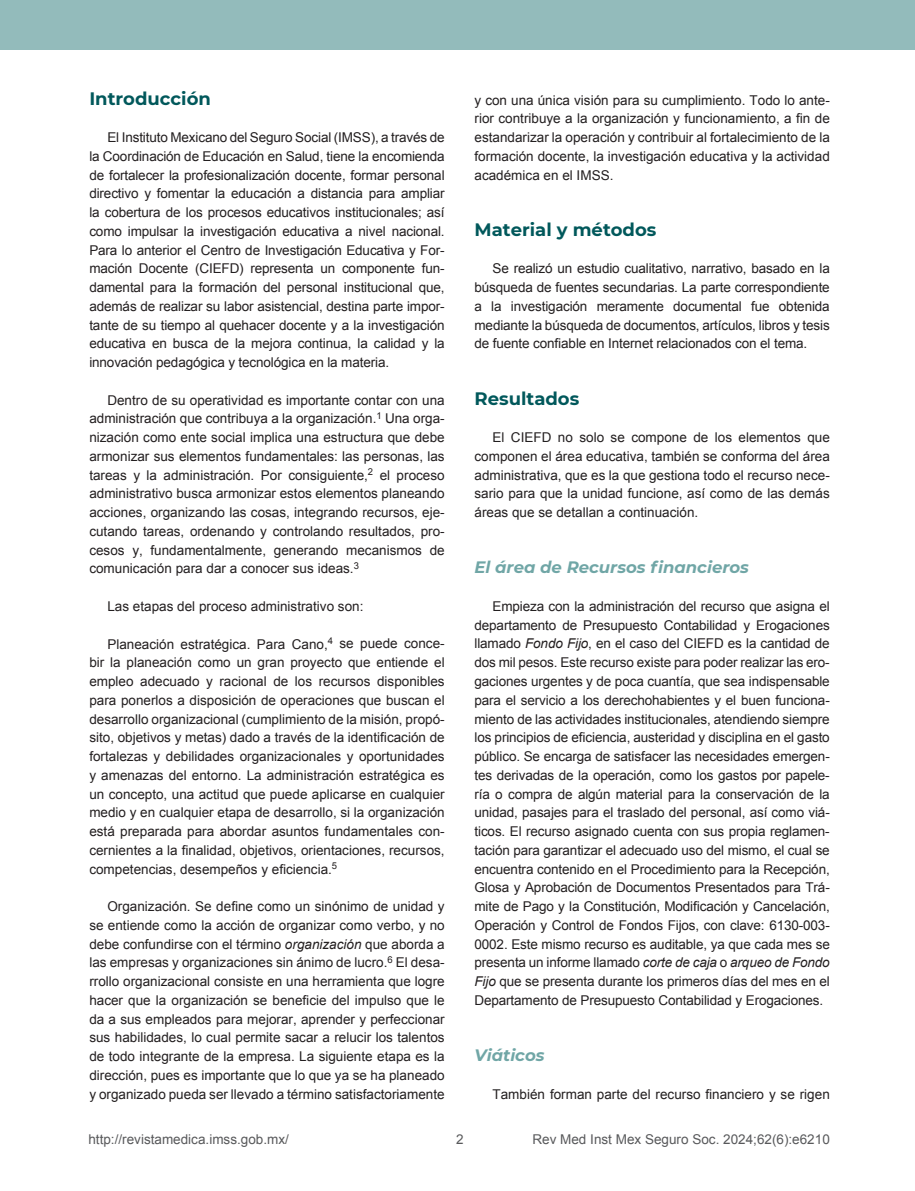
<style>
.page{position:relative;width:915px;height:1191px;background:#fff}
.page>*{position:absolute;margin:0;border:0;box-sizing:border-box;transform-origin:0 0}
.t1{font:700 18px "Montserrat";color:#01585b}
.t2{font:italic 700 16.5px "Montserrat";color:#70a6a6}
.t3{font:13.5px/18.8px "Arial";color:#231f20;text-align:justify}
.t4{font:13.5px "Arial";color:#58595b}
.s1{font-style:italic}
</style>
<div class="page">
<div style="left:0;top:0;width:914px;height:50px;background:#93bbbb"></div>
<h1 class="t1" style="left:89px;top:85px;width:123px">Introducción</h1>
<p class="t3" style="left:89px;top:128px;width:357px;text-indent:18px">El Instituto Mexicano del Seguro Social (IMSS), a través de la Coordinación de Educación en Salud, tiene la encomienda de fortalecer la profesionalización docente, formar personal directivo y fomentar la educación a distancia para ampliar la cobertura de los procesos educativos institucionales; así como impulsar la investigación educativa a nivel nacional.<br>Para lo anterior el Centro de Investigación Educativa y For&shy;mación Docente (CIEFD) representa un componente fun&shy;damental para la formación del personal institucional que, además de realizar su labor asistencial, destina parte impor&shy;tante de su tiempo al quehacer docente y a la investigación educativa en busca de la mejora continua, la calidad y la innovación pedagógica y tecnológica en la materia.</p>
<p class="t3" style="left:89px;top:391px;width:357px;text-indent:18px">Dentro de su operatividad es importante contar con una administración que contribuya a la organización.<sup>1</sup> Una orga&shy;nización como ente social implica una estructura que debe armonizar sus elementos fundamentales: las personas, las tareas y la administración. Por consiguiente,<sup>2</sup> el proceso administrativo busca armonizar estos elementos planeando acciones, organizando las cosas, integrando recursos, eje&shy;cutando tareas, ordenando y controlando resultados, pro&shy;cesos y, fundamentalmente, generando mecanismos de comunicación para dar a conocer sus ideas.<sup>3</sup></p>
<p class="t3" style="left:107px;top:597px;width:257px">Las etapas del proceso administrativo son:</p>
<p class="t3" style="left:89px;top:634px;width:357px;text-indent:18px">Planeación estratégica. Para Cano,<sup>4</sup> se puede conce&shy;bir la planeación como un gran proyecto que entiende el empleo adecuado y racional de los recursos disponibles para ponerlos a disposición de operaciones que buscan el desarrollo organizacional (cumplimiento de la misión, propó&shy;sito, objetivos y metas) dado a través de la identificación de fortalezas y debilidades organizacionales y oportunidades y amenazas del entorno. La administración estratégica es un concepto, una actitud que puede aplicarse en cualquier medio y en cualquier etapa de desarrollo, si la organización está preparada para abordar asuntos fundamentales con&shy;cernientes a la finalidad, objetivos, orientaciones, recursos, competencias, desempeños y eficiencia.<sup>5</sup></p>
<p class="t3" style="left:89px;top:897px;width:357px;text-indent:18px">Organización. Se define como un sinónimo de unidad y se entiende como la acción de organizar como verbo, y no debe confundirse con el término <span class="s1">organización</span> que aborda a las empresas y organizaciones sin ánimo de lucro.<sup>6</sup> El desa&shy;rrollo organizacional consiste en una herramienta que logre hacer que la organización se beneficie del impulso que le da a sus empleados para mejorar, aprender y perfeccionar sus habilidades, lo cual permite sacar a relucir los talentos de todo integrante de la empresa. La siguiente etapa es la dirección, pues es importante que lo que ya se ha planeado y organizado pueda ser llevado a término satisfactoriamente</p>
<p class="t3" style="left:474px;top:91px;width:357px">y con una única visión para su cumplimiento. Todo lo ante&shy;rior contribuye a la organización y funcionamiento, a fin de estandarizar la operación y contribuir al fortalecimiento de la formación docente, la investigación educativa y la actividad académica en el IMSS.</p>
<h1 class="t1" style="left:474px;top:216px;width:183px">Material y métodos</h1>
<p class="t3" style="left:474px;top:259px;width:357px;text-indent:18px">Se realizó un estudio cualitativo, narrativo, basado en la búsqueda de fuentes secundarias. La parte correspondiente a la investigación meramente documental fue obtenida mediante la búsqueda de documentos, artículos, libros y tesis de fuente confiable en Internet relacionados con el tema.</p>
<h1 class="t1" style="left:474px;top:385px;width:106px">Resultados</h1>
<p class="t3" style="left:474px;top:428px;width:357px;text-indent:18px">El CIEFD no solo se compone de los elementos que componen el área educativa, también se conforma del área administrativa, que es la que gestiona todo el recurso nece&shy;sario para que la unidad funcione, así como de las demás áreas que se detallan a continuación.</p>
<p class="t2" style="left:474px;top:555px;width:276px">El área de Recursos financieros</p>
<p class="t3" style="left:474px;top:597px;width:357px;text-indent:18px">Empieza con la administración del recurso que asigna el departamento de Presupuesto Contabilidad y Erogaciones llamado <span class="s1">Fondo Fijo</span>, en el caso del CIEFD es la cantidad de dos mil pesos. Este recurso existe para poder realizar las ero&shy;gaciones urgentes y de poca cuantía, que sea indispensable para el servicio a los derechohabientes y el buen funciona&shy;miento de las actividades institucionales, atendiendo siempre los principios de eficiencia, austeridad y disciplina en el gasto público. Se encarga de satisfacer las necesidades emergen&shy;tes derivadas de la operación, como los gastos por papele&shy;ría o compra de algún material para la conservación de la unidad, pasajes para el traslado del personal, así como viá&shy;ticos. El recurso asignado cuenta con sus propia reglamen&shy;tación para garantizar el adecuado uso del mismo, el cual se encuentra contenido en el Procedimiento para la Recepción, Glosa y Aprobación de Documentos Presentados para Trá&shy;mite de Pago y la Constitución, Modificación y Cancelación, Operación y Control de Fondos Fijos, con clave: 6130-003- 0002. Este mismo recurso es auditable, ya que cada mes se presenta un informe llamado <span class="s1">corte de caja</span> o <span class="s1">arqueo de Fondo Fijo</span> que se presenta durante los primeros días del mes en el Departamento de Presupuesto Contabilidad y Erogaciones.</p>
<p class="t2" style="left:474px;top:1043px;width:72px">Viáticos</p>
<p class="t3" style="left:492px;top:1084px;width:339px">También forman parte del recurso financiero y se rigen</p>
<p class="t4" style="left:88px;top:1130px;width:202px">http://revistamedica.imss.gob.mx/</p>
<p class="t4" style="left:456px;top:1130px;width:9px">2</p>
<p class="t4" style="left:532px;top:1130px;width:299px">Rev Med Inst Mex Seguro Soc. 2024;62(6):e6210</p>
</div>
